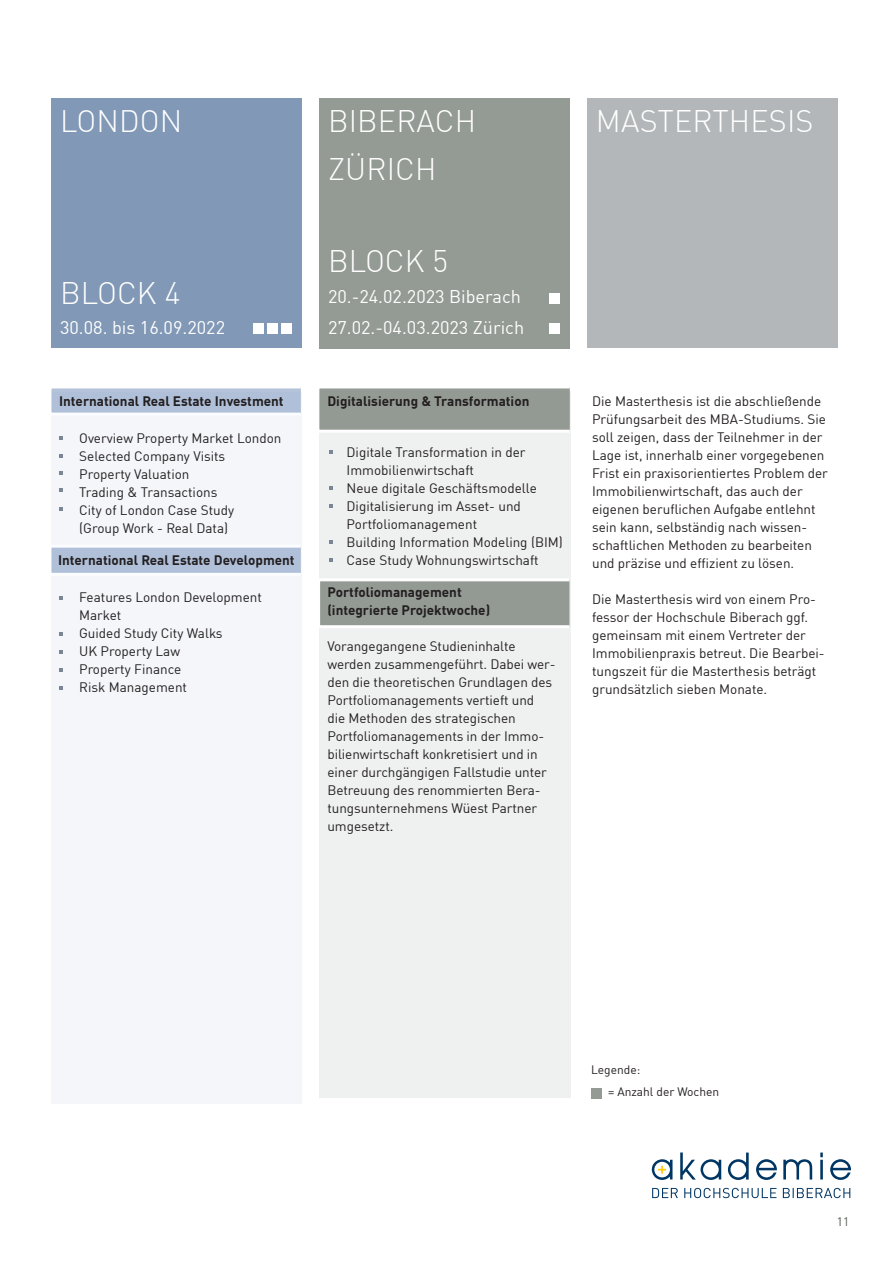
<style>
.page{position:relative;width:893px;height:1263px;background:#fff}
.page>*{position:absolute;margin:0;border:0;box-sizing:border-box;transform-origin:0 0}
.t1{font:300 30.6px "DIN";letter-spacing:.005em;color:#fff}
.t2{font:300 30.45px "DIN";letter-spacing:.005em;color:#fff}
.t3{font:18px "DIN";color:#fff}
.t4{font:13.5px/18px "DIN";color:#231f20}
.t5{font:700 13.5px "DIN";color:#231f20}
.t6{font:12px "DIN";color:#231f20}
.t7{font:300 12px "DIN";color:#696f68}
</style>
<div class="page">
<svg style="left:652px;top:1159px;width:20px;height:21px"></svg>
<svg style="left:652px;top:1188px;width:198px;height:10px"></svg>
<svg style="left:680px;top:1152px;width:171px;height:28px"></svg>
<div style="left:51px;top:392px;width:251px;height:711px;background:#f4f6fa"></div>
<div style="left:319px;top:392px;width:251px;height:706px;background:#eff0f0"></div>
<div style="left:317px;top:578px;width:254px;height:50px;background:#8f958f;border:3px solid #fff"></div>
<div style="left:51px;top:98px;width:251px;height:249px;background:#7b93b3"></div>
<div style="left:319px;top:98px;width:251px;height:251px;background:#8f958f"></div>
<div style="left:587px;top:98px;width:251px;height:249px;background:#b0b4b6"></div>
<div style="left:48px;top:385px;width:254px;height:31px;background:#b0c0d9;border:3px solid #fff"></div>
<div style="left:48px;top:545px;width:254px;height:31px;background:#b0c0d9;border:3px solid #fff"></div>
<div style="left:316px;top:385px;width:255px;height:48px;background:#8f958f;border:3px solid #fff"></div>
<div style="left:281px;top:323px;width:11px;height:10px;background:#fff"></div>
<div style="left:267px;top:323px;width:10px;height:10px;background:#fff"></div>
<div style="left:253px;top:323px;width:10px;height:10px;background:#fff"></div>
<div style="left:591px;top:1088px;width:10px;height:11px;background:#8f958f"></div>
<svg style="left:59px;top:471px;width:4px;height:4px"></svg>
<svg style="left:59px;top:454px;width:4px;height:4px"></svg>
<svg style="left:59px;top:436px;width:4px;height:3px"></svg>
<svg style="left:59px;top:488px;width:4px;height:4px"></svg>
<svg style="left:59px;top:507px;width:4px;height:4px"></svg>
<svg style="left:59px;top:596px;width:4px;height:4px"></svg>
<div style="left:550px;top:323px;width:10px;height:10px;background:#fff"></div>
<div style="left:550px;top:293px;width:10px;height:11px;background:#fff"></div>
<svg style="left:329px;top:486px;width:4px;height:4px"></svg>
<svg style="left:329px;top:450px;width:4px;height:4px"></svg>
<svg style="left:329px;top:504px;width:4px;height:4px"></svg>
<svg style="left:329px;top:558px;width:4px;height:4px"></svg>
<svg style="left:329px;top:540px;width:4px;height:4px"></svg>
<svg style="left:59px;top:651px;width:4px;height:3px"></svg>
<svg style="left:59px;top:632px;width:4px;height:4px"></svg>
<svg style="left:59px;top:686px;width:4px;height:4px"></svg>
<svg style="left:59px;top:668px;width:4px;height:3px"></svg>
<p class="t2" style="left:60px;top:102px;width:124px">LONDON</p>
<p class="t1" style="left:328px;top:102px;width:150px">BIBERACH</p>
<p class="t1" style="left:328px;top:150px;width:110px">ZÜRICH</p>
<p class="t1" style="left:60px;top:274px;width:122px">BLOCK 4</p>
<p class="t3" style="left:60px;top:317px;width:166px">30.08. bis 16.09.2022</p>
<p class="t5" style="left:59px;top:392px;width:226px">International Real Estate Investment</p>
<p class="t4" style="left:79px;top:429px;width:204px">Overview Property Market London<br>Selected Company Visits<br>Property Valuation</p>
<p class="t4" style="left:79px;top:483px;width:156px">Trading &amp; Transactions<br>City of London Case Study</p>
<p class="t4" style="left:79px;top:519px;width:150px">(Group Work - Real Data)</p>
<p class="t5" style="left:58px;top:551px;width:238px">International Real Estate Development</p>
<p class="t4" style="left:79px;top:588px;width:184px">Features London Development<br>Market<br>Guided Study City Walks</p>
<p class="t4" style="left:79px;top:642px;width:104px">UK Property Law<br>Property Finance</p>
<p class="t4" style="left:79px;top:678px;width:109px">Risk Management</p>
<p class="t1" style="left:328px;top:242px;width:122px">BLOCK 5</p>
<p class="t3" style="left:328px;top:285px;width:195px">20.-24.02.2023 Biberach</p>
<p class="t3" style="left:328px;top:316px;width:198px">27.02.-04.03.2023 Zürich</p>
<p class="t5" style="left:327px;top:392px;width:203px">Digitalisierung &amp; Transformation</p>
<p class="t4" style="left:347px;top:442px;width:180px">Digitale Transformation in der</p>
<p class="t4" style="left:347px;top:460px;width:129px">Immobilienwirtschaft</p>
<p class="t4" style="left:347px;top:478px;width:192px">Neue digitale Geschäftsmodelle</p>
<p class="t4" style="left:347px;top:496px;width:176px">Digitalisierung im Asset- und</p>
<p class="t4" style="left:347px;top:514px;width:132px">Portfoliomanagement</p>
<p class="t4" style="left:347px;top:532px;width:218px">Building Information Modeling (BIM)</p>
<p class="t4" style="left:347px;top:550px;width:194px">Case Study Wohnungswirtschaft</p>
<p class="t5" style="left:327px;top:583px;width:136px">Portfoliomanagement</p>
<p class="t5" style="left:327px;top:601px;width:164px">(integrierte Projektwoche)</p>
<p class="t4" style="left:327px;top:637px;width:229px">Vorangegangene Studieninhalte werden zusammengeführt. Dabei wer&shy;den die theoretischen Grundlagen des Portfoliomanagements vertieft und die Methoden des strategischen Portfoliomanagements in der Immo&shy;bilienwirtschaft konkretisiert und in einer durchgängigen Fallstudie unter Betreuung des renommierten Bera&shy;tungsunternehmens Wüest Partner umgesetzt.</p>
<p class="t1" style="left:596px;top:102px;width:219px">MASTERTHESIS</p>
<p class="t4" style="left:592px;top:392px;width:237px">Die Masterthesis ist die abschließende Prüfungsarbeit des MBA-Studiums. Sie soll zeigen, dass der Teilnehmer in der Lage ist, innerhalb einer vorgegebenen Frist ein praxisorientiertes Problem der Immobilienwirtschaft, das auch der eigenen beruflichen Aufgabe entlehnt sein kann, selbständig nach wissen&shy;schaftlichen Methoden zu bearbeiten und präzise und effizient zu lösen.</p>
<p class="t4" style="left:592px;top:590px;width:234px">Die Masterthesis wird von einem Pro&shy;fessor der Hochschule Biberach ggf. gemeinsam mit einem Vertreter der Immobilienpraxis betreut. Die Bearbei&shy;tungszeit für die Masterthesis beträgt grundsätzlich sieben Monate.</p>
<p class="t6" style="left:591px;top:1063px;width:51px">Legende:</p>
<p class="t6" style="left:608px;top:1084px;width:113px">= Anzahl der Wochen</p>
<p class="t7" style="left:837px;top:1214px;width:14px">11</p>
</div>
